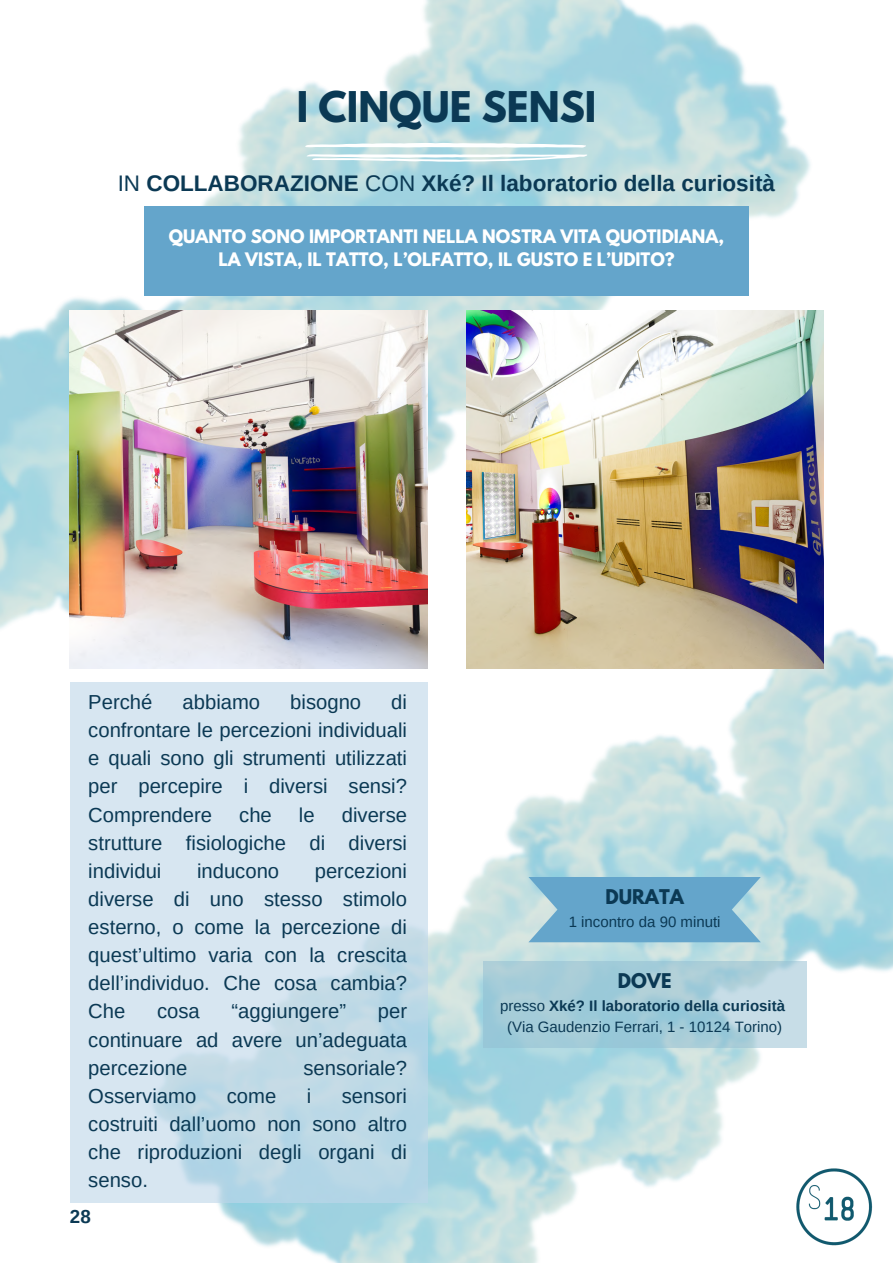
<style>
.page{position:relative;width:893px;height:1263px;background:#fff}
.page>*{position:absolute;margin:0;border:0;box-sizing:border-box;transform-origin:0 0}
.t1{font:700 37.5px "League Spartan";color:#0b3954}
.t2{font:700 22.5px "Arimo";color:#0b3954}
.t3{font:20.25px/28.1px "Arimo";color:#0b3954;text-align:justify}
.t4{font:700 18.75px "Arimo";color:#0b3954}
.t5{font:700 18px "League Spartan";color:#0b3954}
.t6{font:700 16.5px/23.1px "League Spartan";color:#fff;text-align:center}
.t7{font:15px "Arimo";color:#0b3954}
.t8{font:700 15px "Arimo";color:#0b3954}
.s1{font-weight:400}
</style>
<div class="page">
<img style="left:0;top:0;width:893px;height:1263px">
<svg style="left:305px;top:143px;width:283px;height:19px"></svg>
<svg style="left:70px;top:682px;width:357px;height:520px;background:#cfe2ed"></svg>
<img style="left:70px;top:311px;width:357px;height:357px">
<img style="left:466px;top:311px;width:357px;height:357px">
<div style="left:145px;top:206px;width:603px;height:89px;background:#64a5cb"></div>
<img style="left:789px;top:1162px;width:91px;height:89px">
<svg style="left:528px;top:877px;width:233px;height:65px;background:#70accd"></svg>
<svg style="left:483px;top:961px;width:323px;height:87px;background:#a9ceda"></svg>
<p class="t1" style="left:297px;top:88px;width:301px">I CINQUE SENSI</p>
<p class="t2" style="left:118px;top:171px;width:659px"><span class="s1">IN</span> COLLABORAZIONE <span class="s1">CON</span> Xké? Il laboratorio della curiosità</p>
<p class="t6" style="left:169px;top:227px;width:557px">QUANTO SONO IMPORTANTI NELLA NOSTRA VITA QUOTIDIANA,<br>LA VISTA, IL TATTO, L’OLFATTO, IL GUSTO E L’UDITO?</p>
<p class="t3" style="left:88px;top:688px;width:66px">Perché</p>
<p class="t3" style="left:182px;top:688px;width:79px">abbiamo</p>
<p class="t3" style="left:290px;top:688px;width:72px">bisogno</p>
<p class="t3" style="left:88px;top:688px;width:320px;text-indent:303px">di confrontare le percezioni individuali e quali sono gli strumenti utilizzati per percepire i diversi sensi?<br>Comprendere</p>
<p class="t3" style="left:88px;top:800px;width:320px;text-indent:253px">diverse strutture fisiologiche di diversi individui</p>
<p class="t3" style="left:239px;top:800px;width:34px">che</p>
<p class="t3" style="left:299px;top:800px;width:17px">le</p>
<p class="t3" style="left:88px;top:857px;width:320px;text-indent:226px">percezioni diverse di uno stesso stimolo esterno, o come la percezione di quest’ultimo varia con la crescita dell’individuo. Che cosa cambia?<br>Che</p>
<p class="t3" style="left:197px;top:857px;width:84px">inducono</p>
<p class="t3" style="left:157px;top:997px;width:44px">cosa</p>
<p class="t3" style="left:231px;top:997px;width:116px">“aggiungere”</p>
<p class="t3" style="left:88px;top:997px;width:320px;text-indent:289px">per continuare ad avere un’adeguata percezione</p>
<p class="t3" style="left:303px;top:1053px;width:105px">sensoriale?</p>
<p class="t3" style="left:88px;top:1082px;width:320px;text-indent:253px">sensori costruiti dall’uomo non sono altro che riproduzioni degli organi di senso.</p>
<p class="t3" style="left:88px;top:1082px;width:109px">Osserviamo</p>
<p class="t3" style="left:227px;top:1082px;width:51px">come</p>
<p class="t3" style="left:307px;top:1082px;width:6px">i</p>
<p class="t4" style="left:70px;top:1206px;width:22px">28</p>
<p class="t5" style="left:605px;top:887px;width:80px">DURATA</p>
<p class="t7" style="left:569px;top:913px;width:153px">1 incontro da 90 minuti</p>
<p class="t5" style="left:618px;top:972px;width:55px">DOVE</p>
<p class="t8" style="left:500px;top:998px;width:286px"><span class="s1">presso</span> Xké? Il laboratorio della curiosità</p>
<p class="t7" style="left:507px;top:1018px;width:277px">(Via Gaudenzio Ferrari, 1 - 10124 Torino)</p>
</div>
